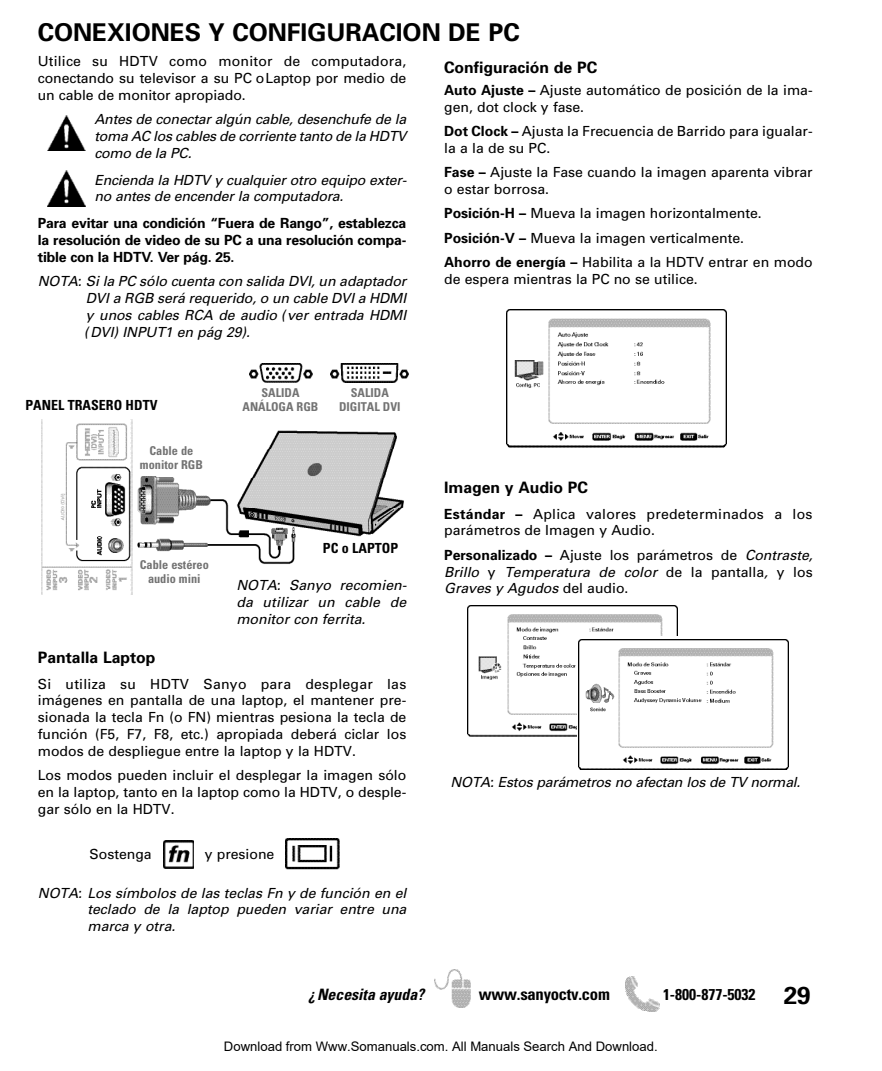
<style>
.page{position:relative;width:882px;height:1071px;background:#fff}
.page>*{position:absolute;margin:0;border:0;box-sizing:border-box;transform-origin:0 0}
.t1{font:700 24.5px "Univers";color:#000}
.t2{font:700 condensed 16.62px "Univers";letter-spacing:-.015em;color:#000}
.t3{font:700 15.75px "Univers";color:#000}
.t4{font:700 condensed 15.75px "Univers";color:#000}
.t5{font:italic 700 condensed 15.75px "Univers";color:#000}
.t6{font:14px/16.8px "Univers";color:#000}
.t7{font:italic 14px/16.8px "Univers";letter-spacing:-.005em;color:#000;text-align:justify}
.t8{font:700 14px/16.8px "Univers";letter-spacing:-.015em;color:#000;text-align:justify}
.t9{font:14px/16.8px "Univers";letter-spacing:.02em;color:#000}
.t10{font:700 condensed 14px "Univers";color:#000}
.t11{font:13.12px "Arial";color:#000}
.t12{font:700 condensed 12.25px/14px "Univers";color:#737373;text-align:center}
.s1{font-weight:700}
.s2{font-weight:700;font-style:normal}
.s3{font-style:normal}
.s4{font-stretch:normal;font-size:24.5px}
</style>
<div class="page">
<img style="left:435px;top:969px;width:36px;height:39px">
<img style="left:625px;top:976px;width:35px;height:35px">
<img style="left:468px;top:606px;width:209px;height:64px">
<img style="left:468px;top:670px;width:109px;height:67px">
<div style="left:577px;top:636px;width:224px;height:134px;background:#fff"></div>
<img style="left:579px;top:639px;width:209px;height:64px">
<img style="left:579px;top:703px;width:209px;height:67px">
<svg style="left:163px;top:868px;width:30px;height:1px"></svg>
<img style="left:163px;top:840px;width:30px;height:28px">
<svg style="left:286px;top:869px;width:52px;height:1px"></svg>
<img style="left:285px;top:838px;width:54px;height:31px">
<img style="left:41px;top:420px;width:356px;height:29px">
<img style="left:41px;top:449px;width:363px;height:146px">
<img style="left:330px;top:364px;width:79px;height:18px">
<img style="left:250px;top:364px;width:62px;height:18px">
<img style="left:507px;top:310px;width:219px;height:67px">
<img style="left:507px;top:377px;width:219px;height:70px">
<img style="left:47px;top:115px;width:39px;height:36px">
<img style="left:47px;top:171px;width:39px;height:35px">
<h1 class="t1" style="left:38px;top:23px;width:483px">CONEXIONES Y CONFIGURACION DE PC</h1>
<p class="t3" style="left:444px;top:62px;width:155px">Configuración de PC</p>
<p class="t6" style="left:444px;top:83px;width:370px"><span class="s1">Auto Ajuste –</span> Ajuste automático de posición de la ima&shy;gen, dot clock y fase.</p>
<p class="t6" style="left:444px;top:124px;width:370px"><span class="s1">Dot Clock –</span> Ajusta la Frecuencia de Barrido para igualar&shy;la a la de su PC.</p>
<p class="t6" style="left:444px;top:165px;width:370px"><span class="s1">Fase –</span> Ajuste la Fase cuando la imagen aparenta vibrar o estar borrosa.</p>
<p class="t6" style="left:444px;top:202px;width:370px;line-height:24.3px"><span class="s1">Posición-H –</span> Mueva la imagen horizontalmente.<br><span class="s1">Posición-V –</span> Mueva la imagen verticalmente.<br><span class="s1">Ahorro de energía –</span> Habilita a la HDTV entrar en modo</p>
<p class="t6" style="left:444px;top:272px;width:255px">de espera mientras la PC no se utilice.</p>
<p class="t6" style="left:38px;top:54px;width:370px;text-align:justify">Utilice su HDTV como monitor de computadora, conectando su televisor a su PC o Laptop por medio de un cable de monitor apropiado.</p>
<p class="t7" style="left:94px;top:112px;width:313px">Antes de conectar algún cable, desenchufe de la toma AC los cables de corriente tanto de la HDTV como de la PC.</p>
<p class="t7" style="left:94px;top:172px;width:314px">Encienda la HDTV y cualquier otro equipo exter&shy;no antes de encender la computadora.</p>
<p class="t8" style="left:38px;top:216px;width:370px">Para evitar una condición “Fuera de Rango”, establezca la resolución de video de su PC a una resolución compa&shy;tible con la HDTV. Ver pág. 25.</p>
<p class="t7" style="left:86px;top:274px;width:322px;text-indent:-48px">NOTA: Si la PC sólo cuenta con salida DVI, un adaptador DVI a RGB será requerido, o un cable DVI a HDMI y unos cables RCA de audio (ver entrada HDMI (DVI) INPUT1 en pág 29).</p>
<p class="t10" style="left:25px;top:400px;width:134px">PANEL TRASERO HDTV</p>
<p class="t12" style="left:140px;top:445px;width:64px">Cable de monitor RGB</p>
<p class="t12" style="left:243px;top:387px;width:77px">SALIDA<br>ANÁLOGA RGB</p>
<p class="t12" style="left:339px;top:387px;width:63px">SALIDA<br>DIGITAL DVI</p>
<p class="t12" style="left:140px;top:558px;width:71px">Cable estéreo audio mini</p>
<p class="t10" style="left:323px;top:543px;width:77px">PC o LAPTOP</p>
<p class="t7" style="left:236px;top:578px;width:172px">NOTA: Sanyo recomien&shy;da utilizar un cable de monitor con ferrita.</p>
<p class="t3" style="left:38px;top:652px;width:119px">Pantalla Laptop</p>
<p class="t6" style="left:38px;top:676px;width:370px;text-align:justify">Si utiliza su HDTV Sanyo para desplegar las imágenes en pantalla de una laptop, el mantener pre&shy;sionada la tecla Fn (o FN) mientras pesiona la tecla de función (F5, F7, F8, etc.) apropiada deberá ciclar los modos de despliegue entre la laptop y la HDTV.</p>
<p class="t6" style="left:38px;top:768px;width:370px;text-align:justify">Los modos pueden incluir el desplegar la imagen sólo en la laptop, tanto en la laptop como la HDTV, o desple&shy;gar sólo en la HDTV.</p>
<p class="t6" style="left:90px;top:847px;width:64px">Sostenga</p>
<p class="t6" style="left:205px;top:847px;width:71px">y presione</p>
<p class="t7" style="left:87px;top:886px;width:320px;text-indent:-50px">NOTA: Los símbolos de las teclas Fn y de función en el teclado de la laptop pueden variar entre una marca y otra.</p>
<p class="t3" style="left:444px;top:482px;width:145px">Imagen y Audio PC</p>
<p class="t9" style="left:444px;top:507px;width:370px"><span class="s1">Estándar –</span> Aplica valores predeterminados a los parámetros de Imagen y Audio.</p>
<p class="t7" style="left:444px;top:548px;width:370px"><span class="s2">Personalizado –</span> <span class="s3">Ajuste los parámetros de</span> Contraste, Brillo <span class="s3">y</span> Temperatura de color <span class="s3">de la pantalla</span>, <span class="s3">y los </span>Graves y Agudos <span class="s3">del audio.</span></p>
<p class="t7" style="left:450px;top:775px;width:352px">NOTA: Estos parámetros no afectan los de TV normal.</p>
<p class="t5" style="left:310px;top:989px;width:116px">¿Necesita ayuda?</p>
<p class="t2" style="left:479px;top:988px;width:133px">www.sanyoctv.com</p>
<p class="t4" style="left:663px;top:989px;width:149px">1-800-877-5032 <span class="s4">29</span></p>
<p class="t11" style="left:224px;top:1039px;width:435px">Download from Www.Somanuals.com. All Manuals Search And Download.</p>
</div>
